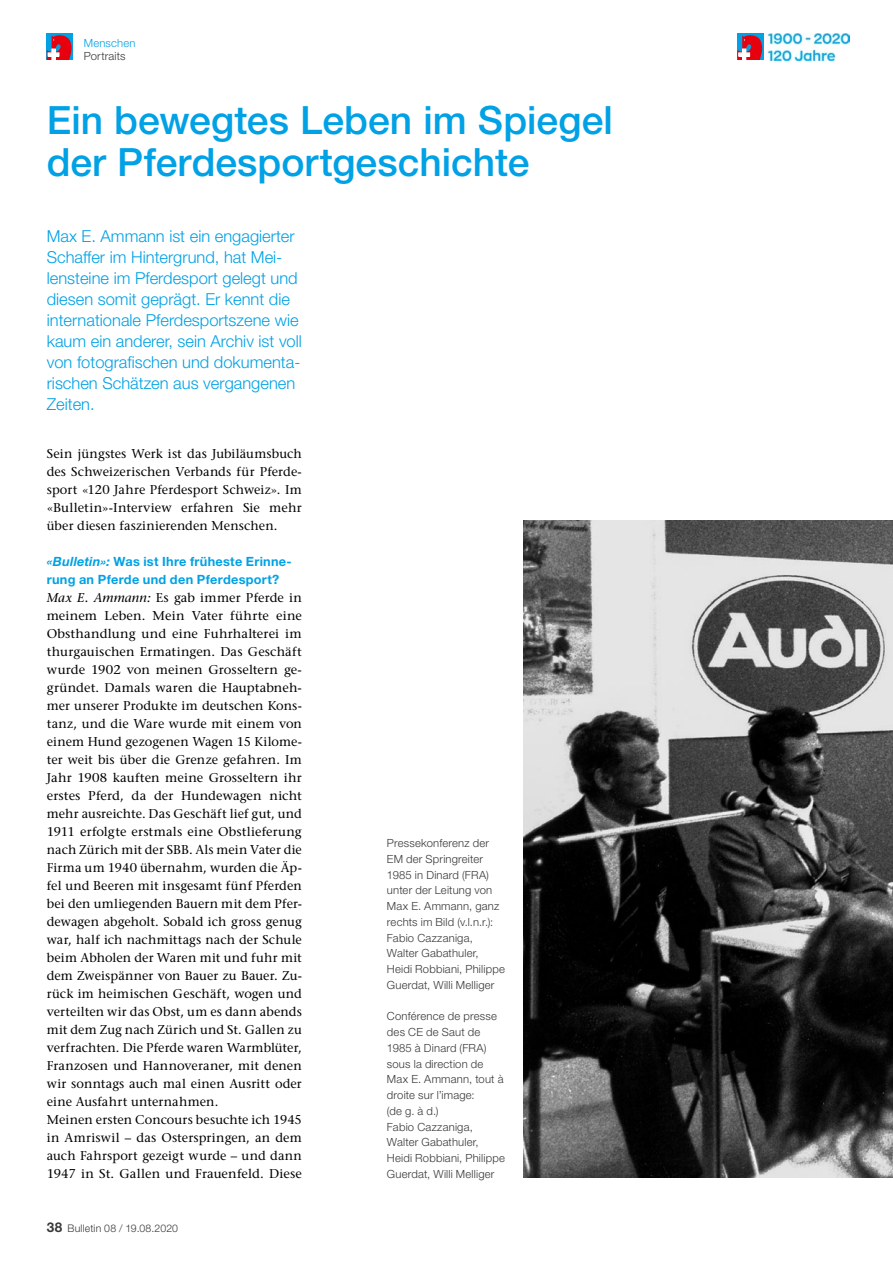
<style>
.page{position:relative;width:893px;height:1263px;background:#fff}
.page>*{position:absolute;margin:0;border:0;box-sizing:border-box;transform-origin:0 0}
.t1{font:500 39px/42px "Helvetica Neue LT Std";color:#00a1e5}
.t2{font:300 16.5px/21px "Helvetica Neue LT Std";color:#00a1e5}
.t3{font:500 12.75px/18px "Stone Serif Std";letter-spacing:.01em;color:#000;text-align:justify}
.t4{font:700 12.75px/18px "Helvetica Neue LT Std";letter-spacing:.025em;color:#00a1e5}
.t5{font:300 11.25px/15.8px "Helvetica Neue LT Std";letter-spacing:.015em;color:#383937}
.t6{font:300 11.25px "Helvetica Neue LT Std";letter-spacing:.02em;color:#00a1e5}
.t7{font:300 10.5px "Helvetica Neue LT Std";letter-spacing:.015em;color:#383937}
.s1{font-style:italic}
.s2{font-weight:700;font-size:13.5px}
</style>
<div class="page">
<div style="left:47px;top:34px;width:26px;height:26px;background:#00a1e5"></div>
<svg style="left:47px;top:35px;width:25px;height:25px"></svg>
<svg style="left:737px;top:34px;width:27px;height:26px"></svg>
<svg style="left:737px;top:35px;width:25px;height:25px"></svg>
<img style="left:767px;top:33px;width:82px;height:27px">
<img style="left:523px;top:521px;width:370px;height:657px">
<p class="t6" style="left:84px;top:36px;width:53px">Menschen</p>
<p class="t5" style="left:84px;top:48px;width:43px">Portraits</p>
<h1 class="t1" style="left:47px;top:99px;width:568px">Ein bewegtes Leben im Spiegel der Pferdesportgeschichte</h1>
<p class="t2" style="left:47px;top:225px;width:257px">Max E. Ammann ist ein engagierter<br>Schaffer im Hintergrund, hat Mei&shy;lensteine im Pferdesport gelegt und diesen somit geprägt. Er kennt die internationale Pferdesportszene wie kaum ein anderer, sein Archiv ist voll von fotografischen und dokumenta&shy;rischen Schätzen aus vergangenen<br>Zeiten.</p>
<p class="t3" style="left:47px;top:444px;width:257px">Sein jüngstes Werk ist das Jubiläumsbuch des Schweizerischen Verbands für Pferde&shy;sport «120 Jahre Pferdesport Schweiz». Im «Bulletin»-Interview erfahren Sie mehr über diesen faszinierenden Menschen.</p>
<p class="t4" style="left:47px;top:552px;width:246px"><span class="s1">«Bulletin»:</span> Was ist Ihre früheste Erinne&shy;rung an Pferde und den Pferdesport?</p>
<p class="t3" style="left:47px;top:588px;width:257px;text-align:left"><span class="s1">Max E. Ammann:</span> Es gab immer Pferde in meinem Leben. Mein Vater führte eine Obsthandlung und eine Fuhrhalterei im thurgauischen Ermatingen. Das Geschäft wurde 1902 von meinen Grosseltern ge&shy;gründet. Damals waren die Hauptabneh&shy;mer unserer Produkte im deutschen Kons&shy;tanz, und die Ware wurde mit einem von einem Hund gezogenen Wagen 15 Kilome&shy;ter weit bis über die Grenze gefahren. Im Jahr 1908 kauften meine Grosseltern ihr erstes Pferd, da der Hundewagen nicht mehr ausreichte. Das Geschäft lief gut, und 1911 erfolgte erstmals eine Obstlieferung nach Zürich mit der SBB. Als mein Vater die Firma um 1940 übernahm, wurden die Äp&shy;fel und Beeren mit insgesamt fünf Pferden bei den umliegenden Bauern mit dem Pfer&shy;dewagen abgeholt. Sobald ich gross genug war, half ich nachmittags nach der Schule beim Abholen der Waren mit und fuhr mit dem Zweispänner von Bauer zu Bauer. Zu&shy;rück im heimischen Geschäft, wogen und verteilten wir das Obst, um es dann abends mit dem Zug nach Zürich und St. Gallen zu verfrachten. Die Pferde waren Warmblüter, Franzosen und Hannoveraner, mit denen wir sonntags auch mal einen Ausritt oder eine Ausfahrt unternahmen.<br>Meinen ersten Concours besuchte ich 1945 in Amriswil – das Osterspringen, an dem auch Fahrsport gezeigt wurde – und dann 1947 in St. Gallen und Frauenfeld. Diese</p>
<p class="t7" style="left:47px;top:1222px;width:133px"><span class="s2">38</span> Bulletin 08 / 19.08.2020</p>
<p class="t5" style="left:387px;top:835px;width:119px">Pressekonferenz der<br>EM der Springreiter<br>1985 in Dinard (FRA) unter der Leitung von<br>Max E. Ammann, ganz rechts im Bild (v.l.n.r.):<br>Fabio Cazzaniga,<br>Walter Gabathuler,<br>Heidi Robbiani, Philippe<br>Guerdat, Willi Melliger</p>
<p class="t5" style="left:387px;top:1008px;width:119px">Conférence de presse des CE de Saut de<br>1985 à Dinard (FRA) sous la direction de<br>Max E. Ammann, tout à droite sur l’image:<br>(de g. à d.)<br>Fabio Cazzaniga,<br>Walter Gabathuler,<br>Heidi Robbiani, Philippe<br>Guerdat, Willi Melliger</p>
</div>
